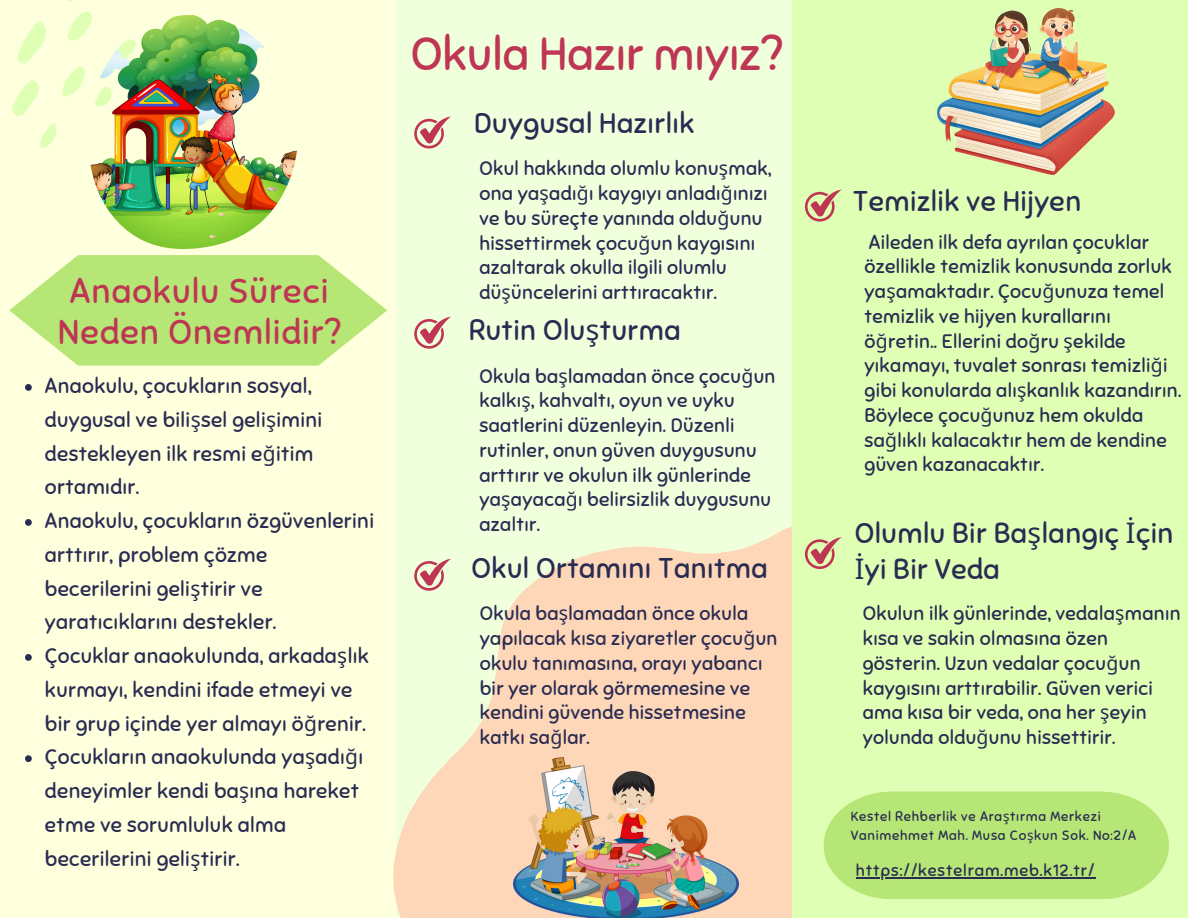
<style>
.page{position:relative;width:1188px;height:918px;background:#feffdc}
.page>*{position:absolute;margin:0;border:0;box-sizing:border-box;transform-origin:0 0}
.t1{font:46.5px "Sniglet";color:#bf3655}
.t2{font:34.5px/41.7px "Sniglet";letter-spacing:.03em;color:#bf3655;text-align:center}
.t3{font:28.5px/36px "Sniglet";letter-spacing:.015em;color:#292b52}
.t4{font:21px/33.8px "Sniglet";letter-spacing:.015em;color:#292b52}
.t5{font:19.5px/24.8px "Sniglet";letter-spacing:.015em;color:#292b52}
.t6{font:16.5px "Sniglet";letter-spacing:.055em;color:#292b52}
.t7{font:13.5px "Sniglet";letter-spacing:.055em;color:#292b52}
.s1{font-family:"Noto Sans"}
</style>
<div class="page">
<div style="left:396px;top:0;width:396px;height:918px;background:#f0ffdc"></div>
<svg style="left:393px;top:526px;width:399px;height:392px;fill:#fed6b8"></svg>
<div style="left:792px;top:0;width:396px;height:918px;background:#dfffb4"></div>
<svg style="left:18px;top:21px;width:28px;height:43px"></svg>
<svg style="left:67px;top:12px;width:24px;height:29px"></svg>
<svg style="left:62px;top:67px;width:23px;height:30px"></svg>
<svg style="left:12px;top:80px;width:27px;height:36px"></svg>
<svg style="left:40px;top:123px;width:16px;height:25px"></svg>
<img style="left:88px;top:15px;width:209px;height:234px">
<img style="left:937px;top:9px;width:177px;height:165px">
<svg style="left:414px;top:117px;width:37px;height:31px"></svg>
<svg style="left:414px;top:317px;width:37px;height:31px"></svg>
<svg style="left:414px;top:559px;width:37px;height:31px"></svg>
<svg style="left:805px;top:537px;width:37px;height:32px"></svg>
<img style="left:513px;top:758px;width:225px;height:160px">
<svg style="left:805px;top:190px;width:36px;height:31px"></svg>
<svg style="left:9px;top:255px;width:378px;height:111px"></svg>
<svg style="left:824px;top:792px;width:345px;height:107px"></svg>
<svg style="left:25px;top:384px;width:7px;height:7px"></svg>
<svg style="left:25px;top:519px;width:7px;height:7px"></svg>
<svg style="left:25px;top:654px;width:7px;height:7px"></svg>
<svg style="left:25px;top:755px;width:7px;height:7px"></svg>
<hr style="left:856px;top:877px;width:240px;height:1px;background:#292b52">
<p class="t2" style="left:58px;top:270px;width:285px">Anaokulu Süreci<br>Neden Önemlidir?</p>
<p class="t4" style="left:45px;top:369px;width:279px">Anaokulu, çocukların sosyal, duygusal ve bili<span class="s1">ş</span>sel geli<span class="s1">ş</span>imini destekleyen ilk resmi e<span class="s1">ğ</span>itim ortamıdır.</p>
<p class="t4" style="left:45px;top:504px;width:331px">Anaokulu, çocukların özgüvenlerini arttırır, problem çözme becerilerini geli<span class="s1">ş</span>tirir ve yaratıcıklarını destekler.</p>
<p class="t4" style="left:45px;top:639px;width:325px">Çocuklar anaokulunda, arkada<span class="s1">ş</span>lık kurmayı, kendini ifade etmeyi ve bir grup içinde yer almayı ö<span class="s1">ğ</span>renir.</p>
<h1 class="t4" style="left:45px;top:740px;width:320px">Çocukların anaokulunda ya<span class="s1">ş</span>adı<span class="s1">ğ</span>ı deneyimler kendi ba<span class="s1">ş</span>ına hareket etme ve sorumluluk alma becerilerini geli<span class="s1">ş</span>tirir.</h1>
<p class="t1" style="left:411px;top:26px;width:374px">Okula Hazır mıyız?</p>
<p class="t3" style="left:474px;top:105px;width:222px">Duygusal Hazırlık</p>
<p class="t5" style="left:479px;top:156px;width:294px">Okul hakkında olumlu konu<span class="s1">ş</span>mak, ona ya<span class="s1">ş</span>adı<span class="s1">ğ</span>ı kaygıyı anladı<span class="s1">ğ</span>ınızı ve bu süreçte yanında oldu<span class="s1">ğ</span>unu hissettirmek çocu<span class="s1">ğ</span>un kaygısını azaltarak okulla ilgili olumlu dü<span class="s1">ş</span>üncelerini arttıracaktır.</p>
<p class="t3" style="left:469px;top:312px;width:213px">Rutin Olu<span class="s1">ş</span>turma</p>
<p class="t5" style="left:479px;top:364px;width:298px">Okula ba<span class="s1">ş</span>lamadan önce çocu<span class="s1">ğ</span>un kalkı<span class="s1">ş</span>, kahvaltı, oyun ve uyku saatlerini düzenleyin. Düzenli rutinler, onun güven duygusunu arttırır ve okulun ilk günlerinde ya<span class="s1">ş</span>ayaca<span class="s1">ğ</span>ı belirsizlik duygusunu azaltır.</p>
<p class="t3" style="left:472px;top:551px;width:298px">Okul Ortamını Tanıtma</p>
<p class="t5" style="left:480px;top:601px;width:299px">Okula ba<span class="s1">ş</span>lamadan önce okula yapılacak kısa ziyaretler çocu<span class="s1">ğ</span>un okulu tanımasına, orayı yabancı bir yer olarak görmemesine ve kendini güvende hissetmesine katkı sa<span class="s1">ğ</span>lar.</p>
<p class="t3" style="left:853px;top:184px;width:230px">Temizlik ve Hijyen</p>
<p class="t5" style="left:864px;top:230px;width:318px">Aileden ilk defa ayrılan çocuklar özellikle temizlik konusunda zorluk ya<span class="s1">ş</span>amaktadır. Çocu<span class="s1">ğ</span>unuza temel temizlik ve hijyen kurallarını ö<span class="s1">ğ</span>retin.. Ellerini do<span class="s1">ğ</span>ru <span class="s1">ş</span>ekilde yıkamayı, tuvalet sonrası temizli<span class="s1">ğ</span>i gibi konularda alı<span class="s1">ş</span>kanlık kazandırın.<br>Böylece çocu<span class="s1">ğ</span>unuz hem okulda sa<span class="s1">ğ</span>lıklı kalacaktır hem de kendine güven kazanacaktır.</p>
<p class="t3" style="left:855px;top:516px;width:320px">Olumlu Bir Ba<span class="s1">ş</span>langıç <span class="s1">İ</span>çin<br><span class="s1">İ</span>yi Bir Veda</p>
<p class="t5" style="left:863px;top:601px;width:319px">Okulun ilk günlerinde, vedala<span class="s1">ş</span>manın kısa ve sakin olmasına özen gösterin. Uzun vedalar çocu<span class="s1">ğ</span>un kaygısını arttırabilir. Güven verici ama kısa bir veda, ona her <span class="s1">ş</span>eyin yolunda oldu<span class="s1">ğ</span>unu hissettirir.</p>
<p class="t7" style="left:851px;top:808px;width:251px">Kestel Rehberlik ve Ara<span class="s1">ş</span>tırma Merkezi</p>
<p class="t7" style="left:851px;top:827px;width:287px">Vanimehmet Mah. Musa Co<span class="s1">ş</span>kun Sok. No:2/A</p>
<p class="t6" style="left:856px;top:860px;width:240px">https://kestelram.meb.k12.tr/</p>
</div>
